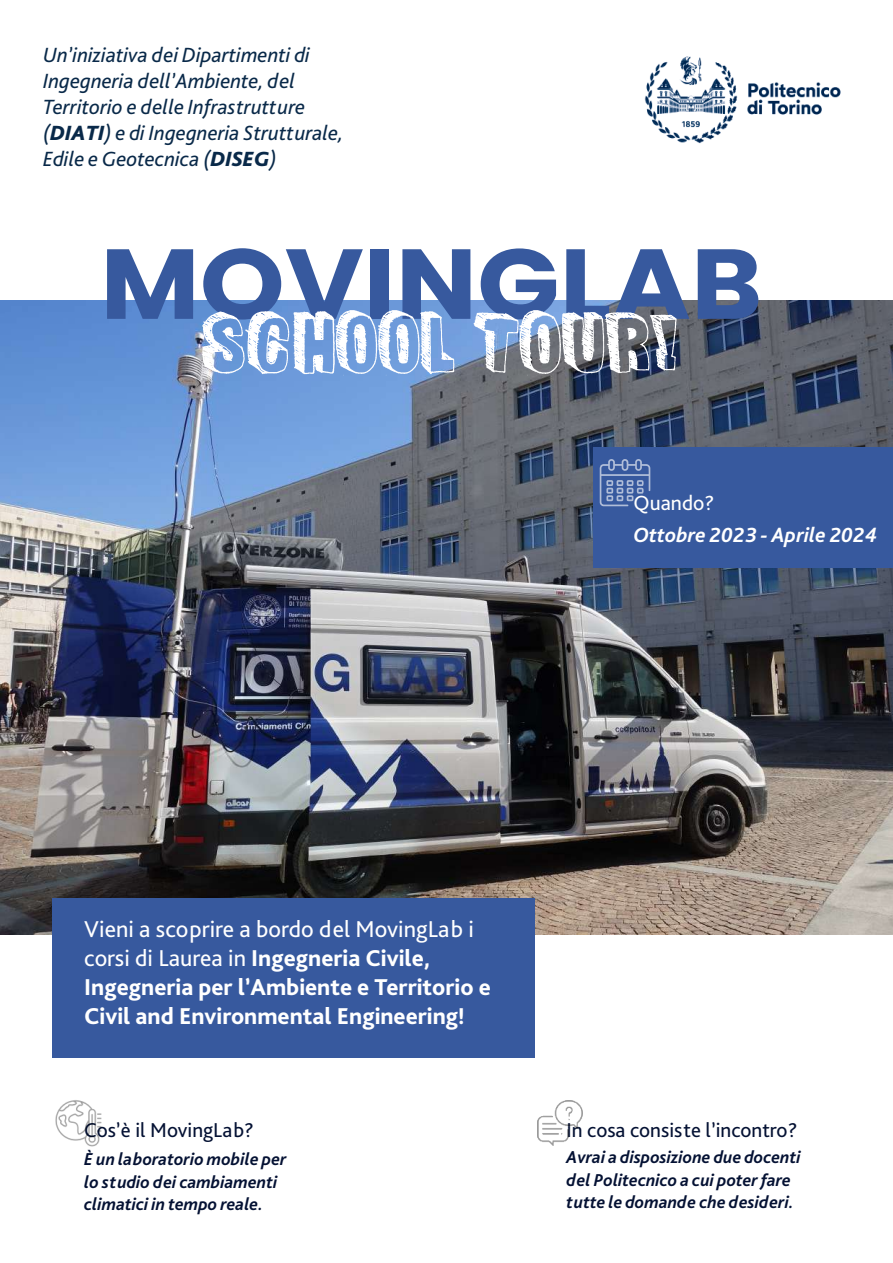
<style>
.page{position:relative;width:893px;height:1263px;background:#fff}
.page>*{position:absolute;margin:0;border:0;box-sizing:border-box;transform-origin:0 0}
.t1{font:700 99.15px "Poppins";color:#37599e;scale:1.09 1}
.t2{font:60.45px "Fun Sized";color:#fff;scale:.94 1}
.t3{font:800 24px/28.8px "Bliss Pro";color:#fff}
.t4{font:italic 21.45px/25.8px "Bliss Pro";color:#092949}
.t5{font:italic 700 21.45px "Bliss Pro";color:#fff}
.t6{font:21.45px "Bliss Pro";color:#fff}
.t7{font:21px "Bliss Pro";color:#041133}
.t8{font:italic 700 18px/22.5px "Bliss Pro";color:#041133}
.s1{font-weight:800}
.s2{font-weight:400}
</style>
<div class="page">
<img style="left:0;top:301px;width:893px;height:633px">
<img style="left:644px;top:56px;width:197px;height:88px">
<div style="left:593px;top:447px;width:300px;height:121px;background:#37599e"></div>
<div style="left:52px;top:899px;width:482px;height:159px;background:#37599e"></div>
<svg style="left:600px;top:459px;width:51px;height:48px"></svg>
<img style="left:55px;top:1100px;width:47px;height:47px">
<img style="left:538px;top:1100px;width:45px;height:45px">
<p class="t4" style="left:43px;top:42px;width:302px">Un’iniziativa dei Dipartimenti di Ingegneria dell’Ambiente, del Territorio e delle Infrastrutture (<span class="s1">DIATI</span>) e di Ingegneria Strutturale, Edile e Geotecnica (<span class="s1">DISEG</span>)</p>
<h1 class="t1" style="left:100px;top:227px;width:609px">MOVINGLAB</h1>
<h2 class="t2" style="left:202px;top:305px;width:507px">SCHOOL TOUR!</h2>
<p class="t6" style="left:633px;top:490px;width:82px">Quando?</p>
<p class="t5" style="left:633px;top:521px;width:245px">Ottobre 2023 - Aprile 2024</p>
<h3 class="t3" style="left:84px;top:914px;width:408px"><span class="s2">Vieni a scoprire a bordo del MovingLab i corsi di Laurea in</span> Ingegneria Civile, Ingegneria per l’Ambiente e Territorio e Civil and Environmental Engineering!</h3>
<p class="t7" style="left:84px;top:1117px;width:171px">Cos’è il MovingLab?</p>
<p class="t8" style="left:84px;top:1147px;width:204px">È un laboratorio mobile per lo studio dei cambiamenti climatici in tempo reale.</p>
<p class="t7" style="left:566px;top:1117px;width:233px">In cosa consiste l’incontro?</p>
<p class="t8" style="left:566px;top:1145px;width:236px">Avrai a disposizione due docenti del Politecnico a cui poter fare tutte le domande che desideri.</p>
</div>
